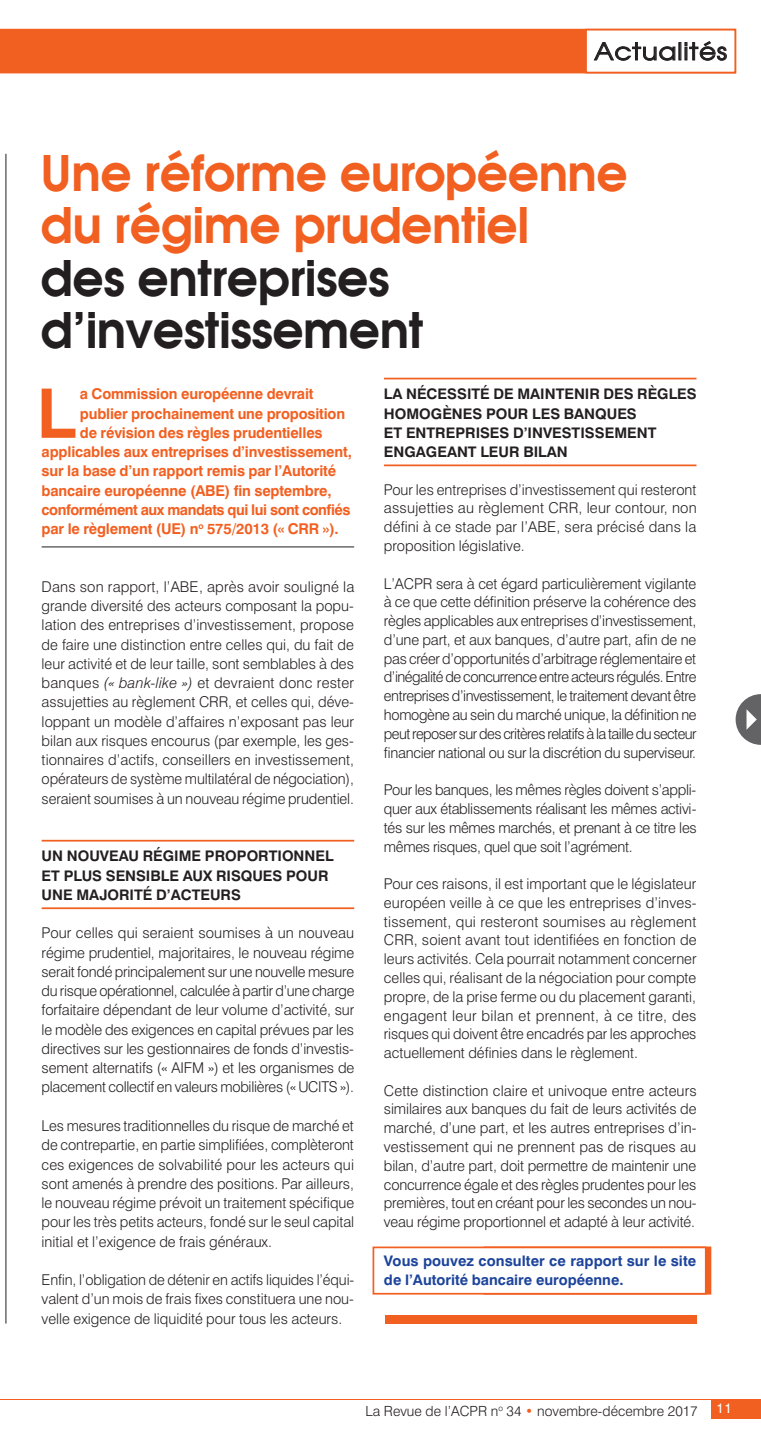
<style>
.page{position:relative;width:761px;height:1439px;background:#fff}
.page>*{position:absolute;margin:0;border:0;box-sizing:border-box;transform-origin:0 0}
.t1{font:700 68.42px "Swiss 721 BT";color:#f26021}
.t2{font:700 49px/52.5px "Avalon";letter-spacing:-.01em;color:#f26021}
.t3{font:700 49px/52.5px "Avalon";letter-spacing:-.01em;color:#231f20}
.t4{font:23.62px "Avalon Plain";letter-spacing:.03em;color:#231f20;scale:1.11 1}
.t5{font:300 14.88px/18.7px "Swiss 721 BT";letter-spacing:-.005em;color:#231f20;text-align:justify}
.t6{font:700 14.88px "Swiss 721 BT";letter-spacing:-.01em;color:#f26021}
.t7{font:700 14.88px "Swiss 721 BT";letter-spacing:-.03em;color:#f26021}
.t8{font:700 14.53px/19.2px "Swiss 721 BT";color:#231f20}
.t9{font:700 14.53px/19.2px "Swiss 721 BT";color:#1d449b}
.t10{font:300 14px "Swiss 721 BT";color:#231f20}
.t11{font:13.65px "Swiss 721 BT";color:#fff}
.s1{font-style:italic}
.s2{color:#f26021}
</style>
<div class="page">
<div style="left:711px;top:1399px;width:50px;height:19px;background:#f26021"></div>
<hr style="left:0;top:1399px;width:761px;height:1px;background:#f26021">
<svg style="left:0;top:29px;width:736px;height:44px;background:#ef7844"></svg>
<svg style="left:736px;top:694px;width:25px;height:51px"></svg>
<hr style="left:5px;top:154px;width:1px;height:1169px;background:#231f20">
<div style="left:373px;top:1246px;width:334px;height:48px;background:#fff;border:2px solid #f26021"></div>
<hr style="left:42px;top:546px;width:312px;height:1px;background:#231f20">
<hr style="left:42px;top:840px;width:312px;height:1px;background:#f26021">
<hr style="left:42px;top:907px;width:312px;height:2px;background:#f26021">
<hr style="left:384px;top:378px;width:312px;height:1px;background:#f26021">
<hr style="left:384px;top:464px;width:312px;height:2px;background:#f26021">
<div style="left:385px;top:1315px;width:311px;height:8px;background:#f26021"></div>
<h3 class="t4" style="left:594px;top:37px;width:121px">Actualités</h3>
<h2 class="t2" style="left:41px;top:145px;width:589px">Une réforme européenne du régime prudentiel</h2>
<h2 class="t3" style="left:41px;top:250px;width:384px">des entreprises d’investissement</h2>
<h1 class="t1" style="left:37px;top:372px;width:41px">L</h1>
<p class="t6" style="left:80px;top:385px;width:235px">a Commission européenne devrait</p>
<p class="t8" style="left:384px;top:384px;width:314px">La nécessité de mai ntenir des règles homogènes pour les banques<br>et entreprises d’i nvestissement engageant leur bila</p>
<p class="t6" style="left:80px;top:404px;width:267px">publier prochainement une proposition</p>
<p class="t6" style="left:80px;top:423px;width:244px">de révision des règles prudentielles</p>
<p class="t6" style="left:42px;top:443px;width:312px">applicables aux entreprises d’investissement,</p>
<p class="t6" style="left:42px;top:462px;width:296px">sur la base d’un rapport remis par l’Autorité</p>
<p class="t6" style="left:42px;top:481px;width:292px">bancaire européenne (ABE) fin septembre,</p>
<p class="t7" style="left:42px;top:500px;width:310px">conformément aux mandats qui lui sont confiés</p>
<p class="t6" style="left:42px;top:520px;width:299px">par le règlement (UE) n<sup>o</sup> 575/2013 (« CRR »).</p>
<p class="t8" style="left:557px;top:442px;width:12px">n</p>
<p class="t5" style="left:384px;top:480px;width:314px">Pour les entreprises d’investissement qui resteront assujetties au règlement CRR, leur contour, non défini à ce stade par l’ABE, sera précisé dans la proposition législative.</p>
<p class="t5" style="left:384px;top:574px;width:314px">L’ACPR sera à cet égard particulièrement vigilante à ce que cette définition préserve la cohérence des règles applicables aux entreprises d’investissement, d’une part, et aux banques, d’autre part, afin de ne pas créer d’opportunités d’arbitrage réglementaire et d’inégalité de concurrence entre acteurs régulés. Entre entreprises d’investissement, le traitement devant être homogène au sein du marché unique, la définition ne peut reposer sur des critères relatifs à la taille du secteur financier national ou sur la discrétion du superviseur.</p>
<p class="t5" style="left:384px;top:780px;width:314px">Pour les banques, les mêmes règles doivent s’appli&shy;quer aux établissements réalisant les mêmes activi&shy;tés sur les mêmes marchés, et prenant à ce titre les mêmes risques, quel que soit l’agrément.</p>
<p class="t5" style="left:384px;top:874px;width:314px">Pour ces raisons, il est important que le législateur européen veille à ce que les entreprises d’inves&shy;tissement, qui resteront soumises au règlement CRR, soient avant tout identifiées en fonction de leurs activités. Cela pourrait notamment concerner celles qui, réalisant de la négociation pour compte propre, de la prise ferme ou du placement garanti, engagent leur bilan et prennent, à ce titre, des risques qui doivent être encadrés par les approches actuellement définies dans le règlement.</p>
<p class="t5" style="left:384px;top:1081px;width:314px">Cette distinction claire et univoque entre acteurs similaires aux banques du fait de leurs activités de marché, d’une part, et les autres entreprises d’in&shy;vestissement qui ne prennent pas de risques au bilan, d’autre part, doit permettre de maintenir une concurrence égale et des règles prudentes pour les premières, tout en créant pour les secondes un nou&shy;veau régime proportionnel et adapté à leur activité.</p>
<p class="t9" style="left:384px;top:1251px;width:314px">Vous pouvez consulter ce rapport sur le site de l’Autorité bancaire européenne.</p>
<p class="t5" style="left:42px;top:577px;width:314px;line-height:19.2px">Dans son rapport, l’ABE, après avoir souligné la grande diversité des acteurs composant la popu&shy;lation des entreprises d’investissement, propose de faire une distinction entre celles qui, du fait de leur activité et de leur taille, sont semblables à des banques <span class="s1">(« bank-like »)</span> et devraient donc rester assujetties au règlement CRR, et celles qui, déve&shy;loppant un modèle d’affaires n’exposant pas leur bilan aux risques encourus (par exemple, les ges&shy;tionnaires d’actifs, conseillers en investissement, opérateurs de système multilatéral de négociation), seraient soumises à un nouveau régime prudentiel.</p>
<p class="t8" style="left:42px;top:846px;width:289px">Un nouveau régi me proportionnel et plu</p>
<p class="t8" style="left:42px;top:866px;width:277px;text-indent:51px">s sensible aux risques pour une majorité d’acteurs</p>
<p class="t5" style="left:42px;top:923px;width:314px;line-height:19.2px">Pour celles qui seraient soumises à un nouveau régime prudentiel, majoritaires, le nouveau régime serait fondé principalement sur une nouvelle mesure du risque opérationnel, calculée à partir d’une charge forfaitaire dépendant de leur volume d’activité, sur le modèle des exigences en capital prévues par les directives sur les gestionnaires de fonds d’investis&shy;sement alternatifs (« AIFM ») et les organismes de placement collectif en valeurs mobilières (« UCITS »).</p>
<p class="t5" style="left:42px;top:1116px;width:314px;line-height:19.2px">Les mesures traditionnelles du risque de marché et de contrepartie, en partie simplifiées, complèteront ces exigences de solvabilité pour les acteurs qui sont amenés à prendre des positions. Par ailleurs, le nouveau régime prévoit un traitement spécifique pour les très petits acteurs, fondé sur le seul capital initial et l’exigence de frais généraux.</p>
<p class="t5" style="left:42px;top:1270px;width:314px;line-height:19.2px">Enfin, l’obligation de détenir en actifs liquides l’équi&shy;valent d’un mois de frais fixes constituera une nou&shy;velle exigence de liquidité pour tous les acteurs.</p>
<p class="t10" style="left:365px;top:1402px;width:334px">La Revue de l’ACPR n<sup>o</sup> 34 <span class="s2">•</span> novembre-décembre 2017</p>
<p class="t11" style="left:716px;top:1400px;width:17px">11</p>
</div>
